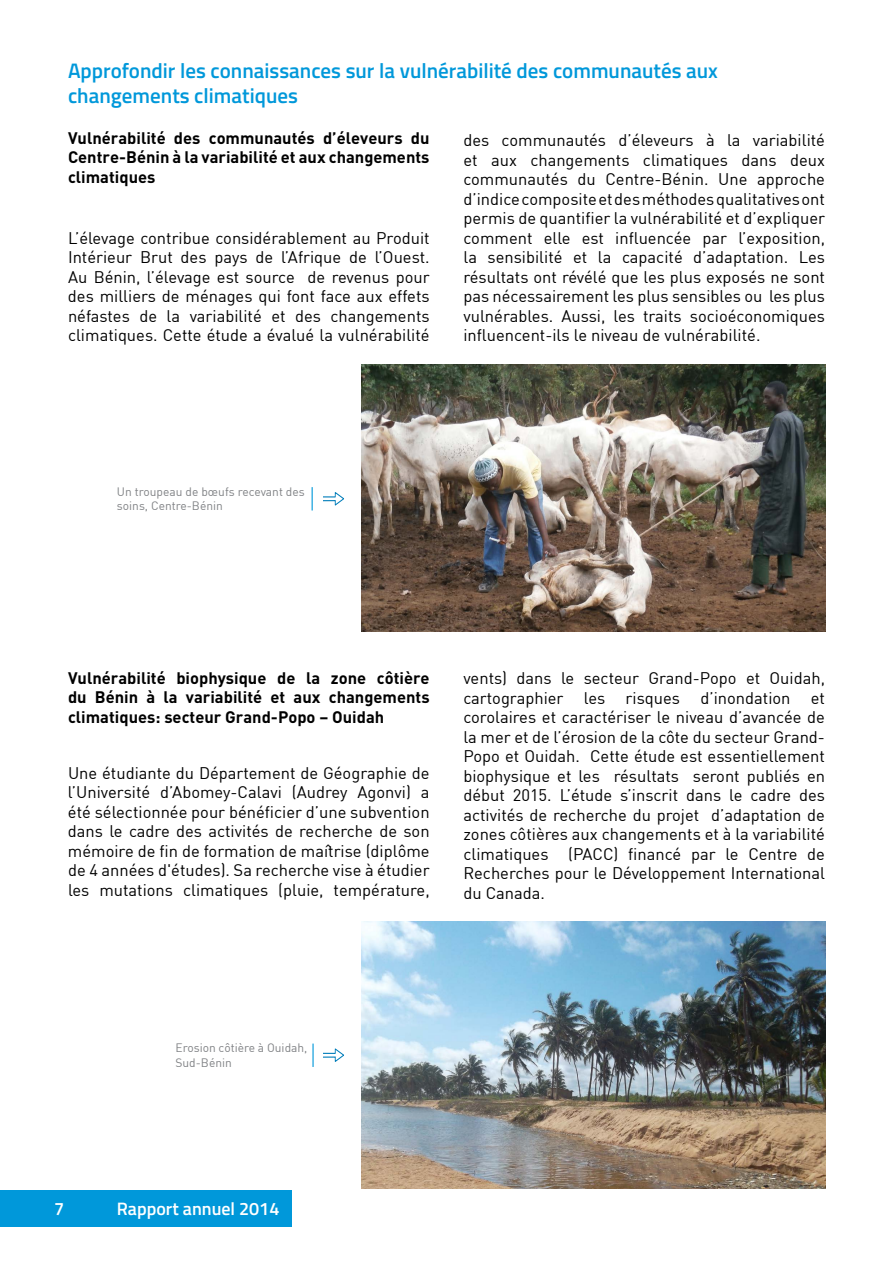
<style>
.page{position:relative;width:893px;height:1263px;background:#fff}
.page>*{position:absolute;margin:0;border:0;box-sizing:border-box;transform-origin:0 0}
.t1{font:600 21px/25.2px "Titillium Web";color:#0098da}
.t2{font:600 18px "Titillium Web";color:#fff}
.t3{font:16.5px/19.5px "DIN";color:#000;text-align:justify}
.t4{font:700 16.5px/19.5px "DIN";color:#000;text-align:justify}
.t5{font:12px/14.4px "DIN";color:#808285}
</style>
<div class="page">
<div style="left:0;top:1191px;width:291px;height:36px;background:#0098da"></div>
<img style="left:361px;top:365px;width:464px;height:266px">
<img style="left:361px;top:922px;width:464px;height:266px">
<svg style="left:323px;top:492px;width:21px;height:13px"></svg>
<svg style="left:323px;top:1049px;width:21px;height:13px"></svg>
<hr style="left:312px;top:1043px;width:2px;height:24px;background:#0098da">
<svg style="left:312px;top:487px;width:1px;height:23px"></svg>
<p class="t1" style="left:68px;top:57px;width:651px">Approfondir les connaissances sur la vulnérabilité des communautés aux changements climatiques</p>
<p class="t4" style="left:68px;top:127px;width:363px">Vulnérabilité des communautés d’éleveurs du Centre-Bénin à la variabilité et aux changements climatiques</p>
<p class="t3" style="left:463px;top:130px;width:363px">des communautés d’éleveurs à la variabilité et aux changements climatiques dans deux communautés du Centre-Bénin. Une approche d’indicecompositeetdesméthodesqualitativesont permis de quantifier la vulnérabilité et d’expliquer comment elle est influencée par l’exposition, la sensibilité et la capacité d’adaptation. Les résultats ont révélé que les plus exposés ne sont pas nécessairement les plus sensibles ou les plus vulnérables. Aussi, les traits socioéconomiques influencent-ils le niveau de vulnérabilité.</p>
<p class="t3" style="left:68px;top:228px;width:363px">L’élevage contribue considérablement au Produit Intérieur Brut des pays de l’Afrique de l’Ouest.<br>Au Bénin, l’élevage est source de revenus pour des milliers de ménages qui font face aux effets néfastes de la variabilité et des changements climatiques. Cette étude a évalué la vulnérabilité</p>
<p class="t5" style="left:117px;top:484px;width:189px">Un troupeau de bœufs recevant des soins, Centre-Bénin</p>
<p class="t4" style="left:68px;top:667px;width:363px">Vulnérabilité biophysique de la zone côtière du Bénin à la variabilité et aux changements climatiques: secteur Grand-Popo – Ouidah</p>
<p class="t3" style="left:68px;top:762px;width:363px">Une étudiante du Département de Géographie de l’Université d’Abomey-Calavi (Audrey Agonvi) a été sélectionnée pour bénéficier d’une subvention dans le cadre des activités de recherche de son mémoire de fin de formation de maîtrise (diplôme de 4 années d'études). Sa recherche vise à étudier les mutations climatiques (pluie, température,</p>
<p class="t3" style="left:463px;top:668px;width:363px">vents) dans le secteur Grand-Popo et Ouidah, cartographier les risques d’inondation et corolaires et caractériser le niveau d’avancée de la mer et de l’érosion de la côte du secteur Grand-Popo et Ouidah. Cette étude est essentiellement biophysique et les résultats seront publiés en début 2015. L’étude s’inscrit dans le cadre des activités de recherche du projet d’adaptation de zones côtières aux changements et à la variabilité climatiques (PACC) financé par le Centre de Recherches pour le Développement International du Canada.</p>
<p class="t5" style="left:176px;top:1041px;width:133px">Erosion côtière à Ouidah,<br>Sud-Bénin</p>
<p class="t2" style="left:54px;top:1195px;width:12px">7</p>
<p class="t2" style="left:117px;top:1195px;width:164px">Rapport annuel 2014</p>
</div>
